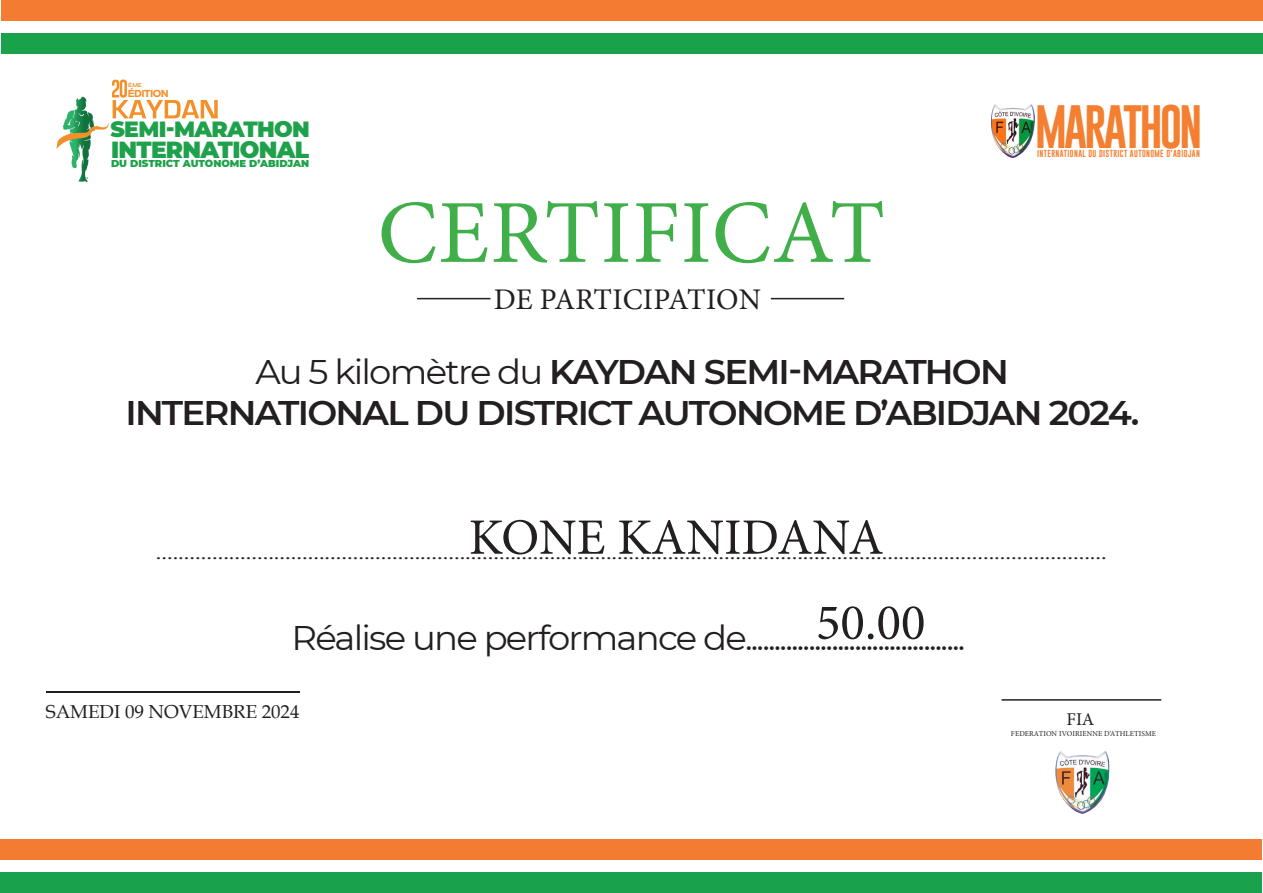
<style>
.page{position:relative;width:1263px;height:893px;background:#fff}
.page>*{position:absolute;margin:0;border:0;box-sizing:border-box;transform-origin:0 0}
.t1{font:90px "Minion Pro";letter-spacing:.01em;color:#40ae49}
.t2{font:51px/85.1px "Minion Pro";color:#231f20}
.t3{font:44.7px "Gobold";letter-spacing:-.07em;color:#f47f30}
.t4{font:600 34.2px/41px "Montserrat";letter-spacing:-.05em;color:#231f20;text-align:center;scale:1.04 1}
.t5{font:34.2px "Montserrat";letter-spacing:-.05em;color:#231f20;scale:1.04 1}
.t6{font:30px "Minion Pro";color:#231f20}
.t7{font:900 23.25px "Montserrat";letter-spacing:-.03em;color:#1fa14b}
.t8{font:900 22.05px "Montserrat";letter-spacing:-.03em;color:#1fa14b}
.t9{font:18.75px "Book Antiqua";color:#231f20}
.t10{font:18px "Minion Pro";color:#231f20;scale:1.37 1}
.t11{font:18px "Minion Pro";color:#231f20}
.t12{font:800 10.35px "Nexa";letter-spacing:-.05em;color:#f3902a}
.t13{font:900 10.05px "Montserrat";color:#1fa14b}
.t14{font:7.5px "Gobold";letter-spacing:.05em;color:#f47f30}
.t15{font:7.5px "Minion Pro";letter-spacing:.01em;color:#231f20}
.t16{font:5.4px "Marsek Demi";color:#f3902a}
.s1{font-weight:400}
</style>
<div class="page">
<div style="left:1px;top:0;width:1262px;height:21px;background:#f47b32"></div>
<div style="left:1px;top:33px;width:1262px;height:21px;background:#1aa14b"></div>
<div style="left:0;top:839px;width:1262px;height:21px;background:#f47b32"></div>
<div style="left:0;top:872px;width:1262px;height:21px;background:#1aa14b"></div>
<svg style="left:56px;top:80px;width:162px;height:102px"></svg>
<hr style="left:1001px;top:699px;width:160px;height:2px;background:#231f20">
<hr style="left:417px;top:298px;width:73px;height:1px;background:#231f20">
<hr style="left:771px;top:298px;width:73px;height:1px;background:#231f20">
<img style="left:1055px;top:751px;width:55px;height:63px">
<img style="left:991px;top:105px;width:43px;height:52px">
<hr style="left:46px;top:691px;width:253px;height:1px;background:#231f20">
<p class="t16" style="left:128px;top:81px;width:15px">ÈME</p>
<p class="t12" style="left:128px;top:87px;width:43px">ÉDITION</p>
<p class="t8" style="left:110px;top:112px;width:201px">SEMI-MARATHON</p>
<p class="t13" style="left:111px;top:156px;width:200px">DU DISTRICT AUTONOME D’ABIDJAN</p>
<p class="t7" style="left:111px;top:132px;width:200px">INTERNATIONAL</p>
<h1 class="t1" style="left:378px;top:173px;width:509px">CERTIFICAT</h1>
<h3 class="t6" style="left:494px;top:279px;width:269px">DE PARTICIPATION</h3>
<h3 class="t3" style="left:1035px;top:98px;width:169px">MARATHON</h3>
<p class="t14" style="left:1037px;top:149px;width:164px">INTERNATIONAL DU DISTRICT AUTONOME D’ABIDJAN</p>
<h3 class="t4" style="left:125px;top:350px;width:976px"><span class="s1">Au 5 kilomètre du</span> KAYDAN SEMI-MARATHON<br>INTERNATIONAL DU DISTRICT AUTONOME D’ABIDJAN 2024.</h3>
<h2 class="t2" style="left:816px;top:495px;width:111px;text-indent:-347px">KONE KANIDANA<br>50.00</h2>
<p class="t10" style="left:156px;top:541px;width:696px">.........................................................................................................................................................................</p>
<h3 class="t5" style="left:292px;top:614px;width:649px">Réalise une performance de......................................</h3>
<p class="t9" style="left:46px;top:698px;width:255px">SAMEDI 09 NOVEMBRE 2024</p>
<p class="t11" style="left:1066px;top:707px;width:29px">FIA</p>
<p class="t15" style="left:1011px;top:729px;width:147px">FEDERATION IVOIRIENNE D’ATHLETISME</p>
</div>
